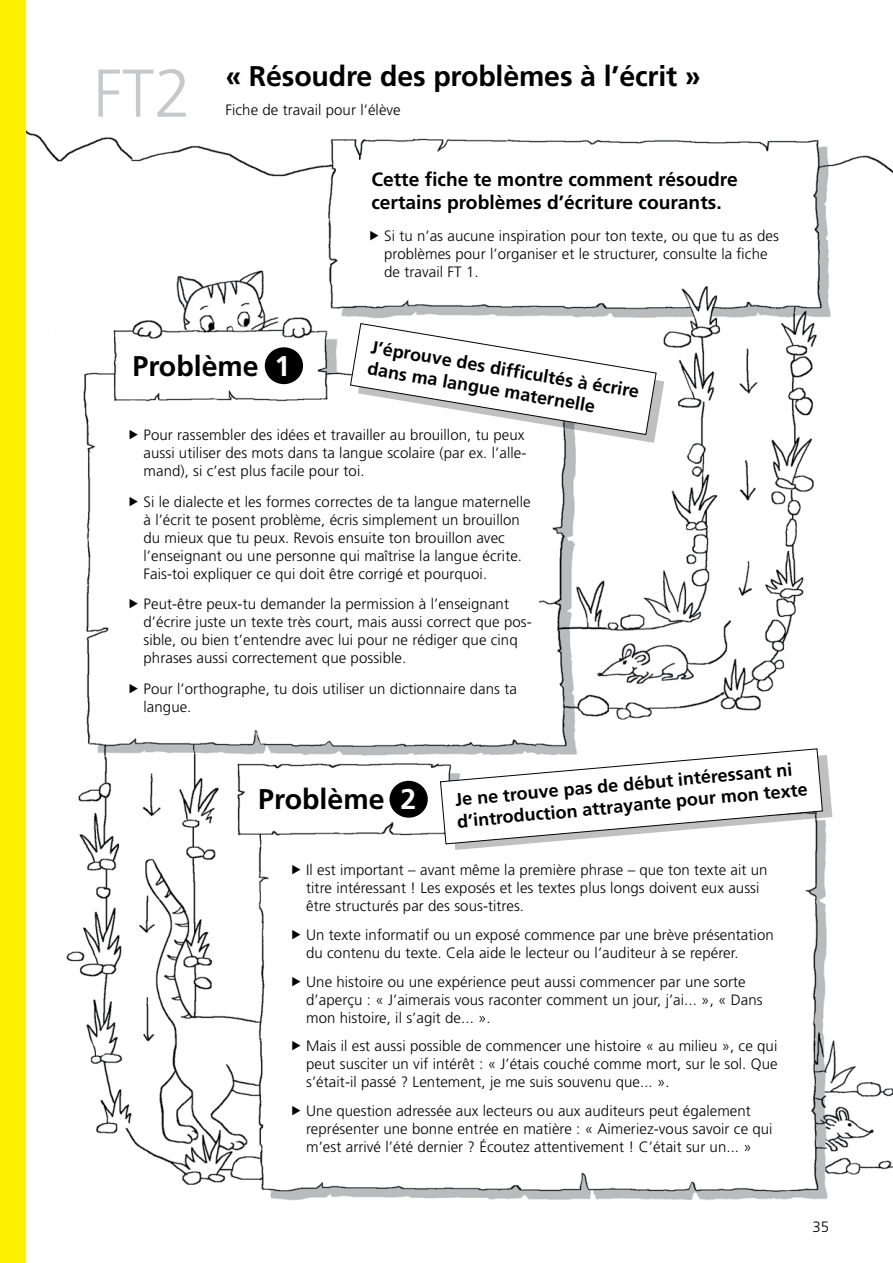
<style>
.page{position:relative;width:893px;height:1263px;background:#fff}
.page>*{position:absolute;margin:0;border:0;box-sizing:border-box;transform-origin:0 0}
.t1{font:300 67.5px "Frutiger";color:#c7c8ca;scale:.95 1}
.t2{font:700 28.5px "Frutiger";letter-spacing:-.005em;color:#000}
.t3{font:700 19.2px/23.1px "Frutiger";color:#000}
.t4{font:700 18px/21.8px "Frutiger";color:#000}
.t5{font:300 15px/18px "Frutiger";letter-spacing:.005em;color:#000}
.s1{color:#fff}
</style>
<div class="page">
<img style="left:26px;top:130px;width:867px;height:1070px">
<div style="left:266px;top:348px;width:36px;height:35px;background:#000;border-radius:50%"></div>
<div style="left:265px;top:347px;width:38px;height:37px;border:2px solid #000;border-radius:50%"></div>
<div style="left:390px;top:781px;width:37px;height:36px;background:#000;border-radius:50%"></div>
<div style="left:389px;top:781px;width:39px;height:37px;border:2px solid #000;border-radius:50%"></div>
<svg style="left:350px;top:323px;width:314px;height:120px"></svg>
<svg style="left:440px;top:748px;width:392px;height:102px"></svg>
<div style="left:0;top:0;width:26px;height:1263px;background:#fff200"></div>
<svg style="left:292px;top:865px;width:9px;height:10px"></svg>
<svg style="left:292px;top:930px;width:9px;height:9px"></svg>
<svg style="left:292px;top:976px;width:9px;height:10px"></svg>
<svg style="left:292px;top:1041px;width:9px;height:10px"></svg>
<svg style="left:292px;top:1106px;width:9px;height:9px"></svg>
<svg style="left:370px;top:231px;width:8px;height:10px"></svg>
<svg style="left:130px;top:430px;width:8px;height:9px"></svg>
<svg style="left:130px;top:496px;width:8px;height:10px"></svg>
<svg style="left:130px;top:599px;width:8px;height:10px"></svg>
<svg style="left:130px;top:684px;width:8px;height:9px"></svg>
<h1 class="t1" style="left:94px;top:55px;width:105px">FT2</h1>
<h2 class="t2" style="left:225px;top:59px;width:477px">« Résoudre des problèmes à l’écrit »</h2>
<p class="t5" style="left:225px;top:100px;width:177px">Fiche de travail pour l’élève</p>
<p class="t3" style="left:371px;top:167px;width:368px">Cette fiche te montre comment résoudre certains problèmes d’écriture courants.</p>
<p class="t5" style="left:384px;top:227px;width:396px">Si tu n’as aucune inspiration pour ton texte, ou que tu as des problèmes pour l’organiser et le structurer, consulte la fiche de travail FT 1.</p>
<h2 class="t2" style="left:133px;top:349px;width:159px">Problème <span class="s1">1</span></h2>
<p class="t4" style="left:373px;top:335px;width:273px;rotate:10deg">J’éprouve des diffi cultés à écrire dans ma langue maternelle</p>
<p class="t5" style="left:144px;top:426px;width:384px">Pour rassembler des idées et travailler au brouillon, tu peux aussi utiliser des mots dans ta langue scolaire (par ex. l’alle&shy;mand), si c’est plus facile pour toi.</p>
<p class="t5" style="left:144px;top:492px;width:389px">Si le dialecte et les formes correctes de ta langue maternelle à l’écrit te posent problème, écris simplement un brouillon du mieux que tu peux. Revois ensuite ton brouillon avec l’enseignant ou une personne qui maîtrise la langue écrite.<br>Fais-toi expliquer ce qui doit être corrigé et pourquoi.</p>
<p class="t5" style="left:144px;top:595px;width:390px">Peut-être peux-tu demander la permission à l’enseignant d’écrire juste un texte très court, mais aussi correct que pos&shy;sible, ou bien t’entendre avec lui pour ne rédiger que cinq phrases aussi correctement que possible.</p>
<p class="t5" style="left:144px;top:680px;width:375px">Pour l’orthographe, tu dois utiliser un dictionnaire dans ta langue.</p>
<h2 class="t2" style="left:258px;top:783px;width:159px">Problème <span class="s1">2</span></h2>
<p class="t4" style="left:454px;top:788px;width:353px;rotate:-5deg">Je ne trouve pas de début intéressant ni d’introduction attrayante pour mon texte</p>
<p class="t5" style="left:306px;top:861px;width:463px">Il est important – avant même la première phrase – que ton texte ait un titre intéressant ! Les exposés et les textes plus longs doivent eux aussi être structurés par des sous-titres.</p>
<p class="t5" style="left:306px;top:926px;width:469px">Un texte informatif ou un exposé commence par une brève présentation du contenu du texte. Cela aide le lecteur ou l’auditeur à se repérer.</p>
<p class="t5" style="left:306px;top:972px;width:458px">Une histoire ou une expérience peut aussi commencer par une sorte d’aperçu : « J’aimerais vous raconter comment un jour, j’ai... », « Dans mon histoire, il s’agit de... ».</p>
<p class="t5" style="left:306px;top:1037px;width:473px;text-align:justify">Mais il est aussi possible de commencer une histoire « au milieu », ce qui peut susciter un vif intérêt : « J’étais couché comme mort, sur le sol. Que s’était-il passé ? Lentement, je me suis souvenu que... ».</p>
<p class="t5" style="left:306px;top:1102px;width:468px">Une question adressée aux lecteurs ou aux auditeurs peut également représenter une bonne entrée en matière : « Aimeriez-vous savoir ce qui m’est arrivé l’été dernier ? Écoutez attentivement ! C’était sur un... »</p>
<p class="t5" style="left:812px;top:1218px;width:18px">35</p>
</div>
